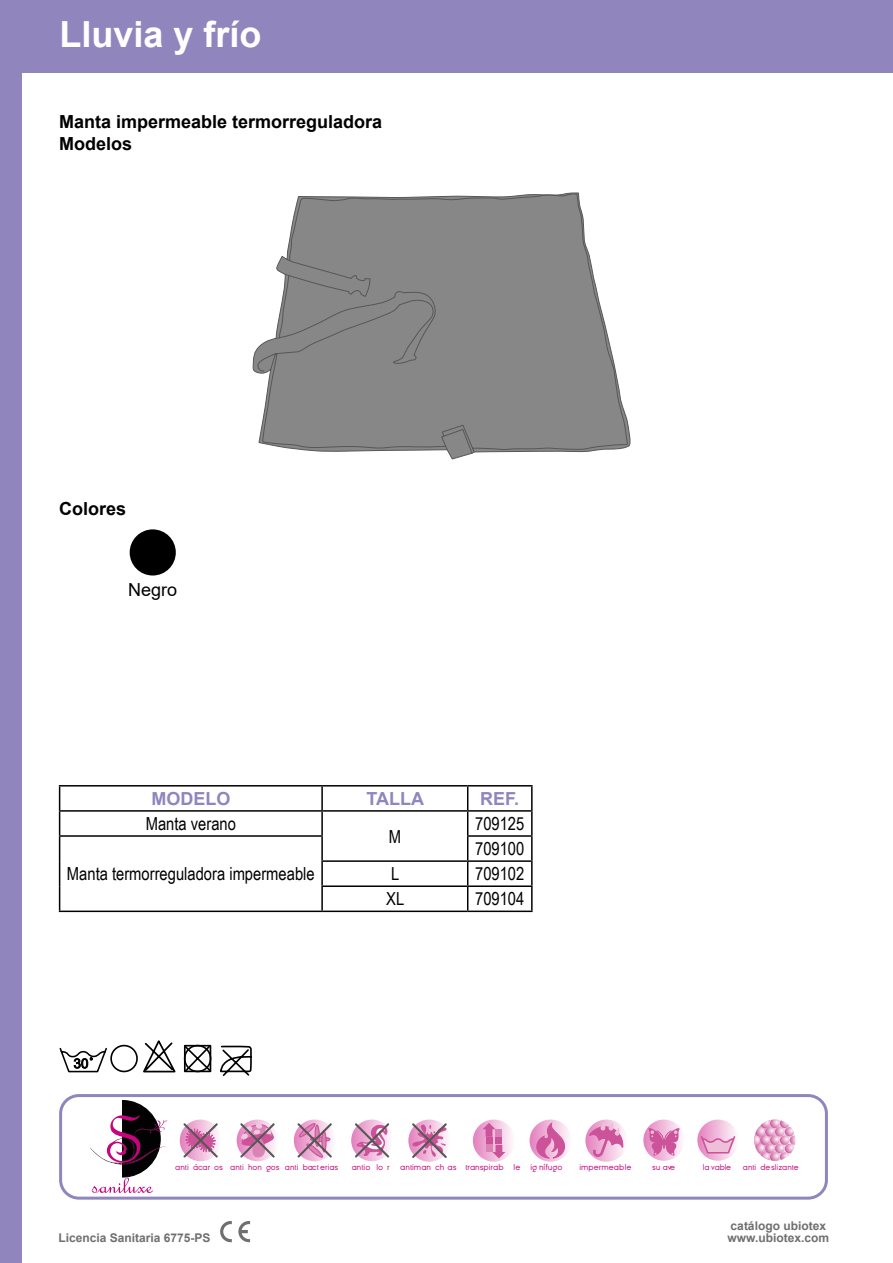
<style>
.page{position:relative;width:893px;height:1263px;background:#fff}
.page>*{position:absolute;margin:0;border:0;box-sizing:border-box;transform-origin:0 0}
.t1{font:700 36px "Arial";color:#fff}
.t2{font:18px "Arial Narrow";color:#000}
.t3{font:700 18px/21.6px "Arial";color:#000}
.t4{font:700 18px "Arial";color:#9185be}
.t5{font:18px "Arial";color:#000}
.t6{font:700 12px/12px "Arial";color:#706f6f}
.t7{font:8.25px "Ginora Sans";color:#c4057e}
.t8{font:8.1px "Ginora Sans";color:#c4057e}
</style>
<div class="page">
<div style="left:0;top:0;width:893px;height:72px;background:#9185be"></div>
<svg style="left:220px;top:1221px;width:12px;height:21px"></svg>
<svg style="left:238px;top:1221px;width:12px;height:21px"></svg>
<div style="left:59px;top:1094px;width:769px;height:105px;border:3px solid #9185be;border-radius:18px"></div>
<div style="left:0;top:0;width:21px;height:1263px;background:#9185be"></div>
<div style="left:130px;top:529px;width:46px;height:46px;background:#000;border-radius:50%"></div>
<hr style="left:59px;top:785px;width:263px;height:1px;background:#000">
<hr style="left:322px;top:785px;width:146px;height:1px;background:#000">
<hr style="left:321px;top:786px;width:2px;height:24px;background:#000">
<hr style="left:468px;top:785px;width:65px;height:1px;background:#000">
<hr style="left:531px;top:786px;width:2px;height:24px;background:#000">
<hr style="left:59px;top:810px;width:263px;height:2px;background:#000">
<hr style="left:322px;top:810px;width:146px;height:2px;background:#000">
<hr style="left:321px;top:812px;width:2px;height:23px;background:#000">
<hr style="left:468px;top:810px;width:65px;height:2px;background:#000">
<hr style="left:531px;top:812px;width:2px;height:23px;background:#000">
<hr style="left:59px;top:835px;width:264px;height:2px;background:#000">
<hr style="left:321px;top:837px;width:2px;height:23px;background:#000">
<hr style="left:467px;top:835px;width:66px;height:2px;background:#000">
<hr style="left:531px;top:837px;width:2px;height:23px;background:#000">
<hr style="left:321px;top:860px;width:147px;height:2px;background:#000">
<hr style="left:321px;top:862px;width:2px;height:23px;background:#000">
<hr style="left:468px;top:860px;width:65px;height:2px;background:#000">
<hr style="left:531px;top:862px;width:2px;height:23px;background:#000">
<svg style="left:59px;top:786px;width:1px;height:124px"></svg>
<hr style="left:321px;top:885px;width:147px;height:2px;background:#000">
<hr style="left:321px;top:887px;width:2px;height:23px;background:#000">
<hr style="left:468px;top:885px;width:65px;height:2px;background:#000">
<svg style="left:467px;top:786px;width:1px;height:124px"></svg>
<hr style="left:531px;top:887px;width:2px;height:23px;background:#000">
<hr style="left:59px;top:910px;width:263px;height:2px;background:#000">
<hr style="left:322px;top:910px;width:146px;height:2px;background:#000">
<hr style="left:468px;top:910px;width:65px;height:2px;background:#000">
<svg style="left:59px;top:1047px;width:48px;height:26px"></svg>
<div style="left:110px;top:1045px;width:28px;height:27px;border:2px solid #000;border-radius:50%"></div>
<svg style="left:143px;top:1040px;width:109px;height:36px"></svg>
<svg style="left:257px;top:193px;width:371px;height:261px"></svg>
<svg style="left:179px;top:1119px;width:40px;height:41px"></svg>
<svg style="left:237px;top:1119px;width:41px;height:42px"></svg>
<svg style="left:240px;top:1123px;width:35px;height:35px"></svg>
<svg style="left:294px;top:1119px;width:42px;height:42px"></svg>
<svg style="left:297px;top:1121px;width:35px;height:38px"></svg>
<svg style="left:351px;top:1119px;width:42px;height:42px"></svg>
<svg style="left:355px;top:1123px;width:34px;height:34px"></svg>
<svg style="left:408px;top:1119px;width:42px;height:43px"></svg>
<svg style="left:411px;top:1123px;width:36px;height:35px"></svg>
<svg style="left:473px;top:1119px;width:42px;height:43px"></svg>
<svg style="left:492px;top:1145px;width:13px;height:13px"></svg>
<div style="left:495px;top:1129px;width:7px;height:8px;background:#da83b5"></div>
<div style="left:495px;top:1137px;width:7px;height:7px;background:#cc5299"></div>
<div style="left:486px;top:1145px;width:6px;height:7px;background:#da83b5"></div>
<svg style="left:482px;top:1123px;width:13px;height:14px"></svg>
<div style="left:486px;top:1137px;width:6px;height:7px;background:#cc5299"></div>
<svg style="left:530px;top:1119px;width:42px;height:43px"></svg>
<svg style="left:536px;top:1123px;width:29px;height:35px"></svg>
<svg style="left:585px;top:1119px;width:43px;height:43px"></svg>
<svg style="left:589px;top:1122px;width:34px;height:35px"></svg>
<svg style="left:643px;top:1119px;width:42px;height:42px"></svg>
<svg style="left:648px;top:1128px;width:32px;height:28px"></svg>
<svg style="left:697px;top:1119px;width:42px;height:42px"></svg>
<svg style="left:701px;top:1136px;width:34px;height:17px"></svg>
<svg style="left:754px;top:1119px;width:41px;height:42px"></svg>
<svg style="left:90px;top:1100px;width:78px;height:93px"></svg>
<h1 class="t1" style="left:60px;top:9px;width:204px">Lluvia y frío</h1>
<h2 class="t3" style="left:59px;top:111px;width:325px">Manta impermeable termorreguladora<br>Modelos</h2>
<h2 class="t3" style="left:59px;top:498px;width:69px">Colores</h2>
<h2 class="t5" style="left:128px;top:577px;width:51px">Negro</h2>
<h2 class="t4" style="left:151px;top:786px;width:81px">MODELO</h2>
<h2 class="t4" style="left:366px;top:786px;width:59px">TALLA</h2>
<h2 class="t4" style="left:480px;top:786px;width:41px">REF.</h2>
<h2 class="t2" style="left:146px;top:810px;width:92px">Manta verano</h2>
<h2 class="t2" style="left:389px;top:823px;width:14px">M</h2>
<h2 class="t2" style="left:475px;top:810px;width:51px">709125</h2>
<h2 class="t2" style="left:475px;top:835px;width:51px">709100</h2>
<h2 class="t2" style="left:67px;top:861px;width:249px">Manta termorreguladora impermeable</h2>
<h2 class="t2" style="left:391px;top:861px;width:10px">L</h2>
<h2 class="t2" style="left:475px;top:861px;width:51px">709102</h2>
<h2 class="t2" style="left:386px;top:886px;width:20px">XL</h2>
<h2 class="t2" style="left:475px;top:886px;width:51px">709104</h2>
<p class="t7" style="left:175px;top:1162px;width:165px">anti ácar os anti hon gos anti bacterias</p>
<p class="t7" style="left:352px;top:1162px;width:40px">antio lo r</p>
<p class="t7" style="left:400px;top:1162px;width:164px">antiman ch as transpirab le ig nífugo</p>
<p class="t7" style="left:579px;top:1162px;width:54px">impermeable</p>
<p class="t8" style="left:652px;top:1163px;width:25px">su ave</p>
<p class="t8" style="left:703px;top:1163px;width:30px">la vable</p>
<p class="t8" style="left:743px;top:1163px;width:57px">anti deslizante</p>
<h3 class="t6" style="left:59px;top:1231px;width:154px">Licencia Sanitaria 6775-PS</h3>
<h3 class="t6" style="left:727px;top:1220px;width:103px">catálogo ubiotex www.ubiotex.com</h3>
</div>
